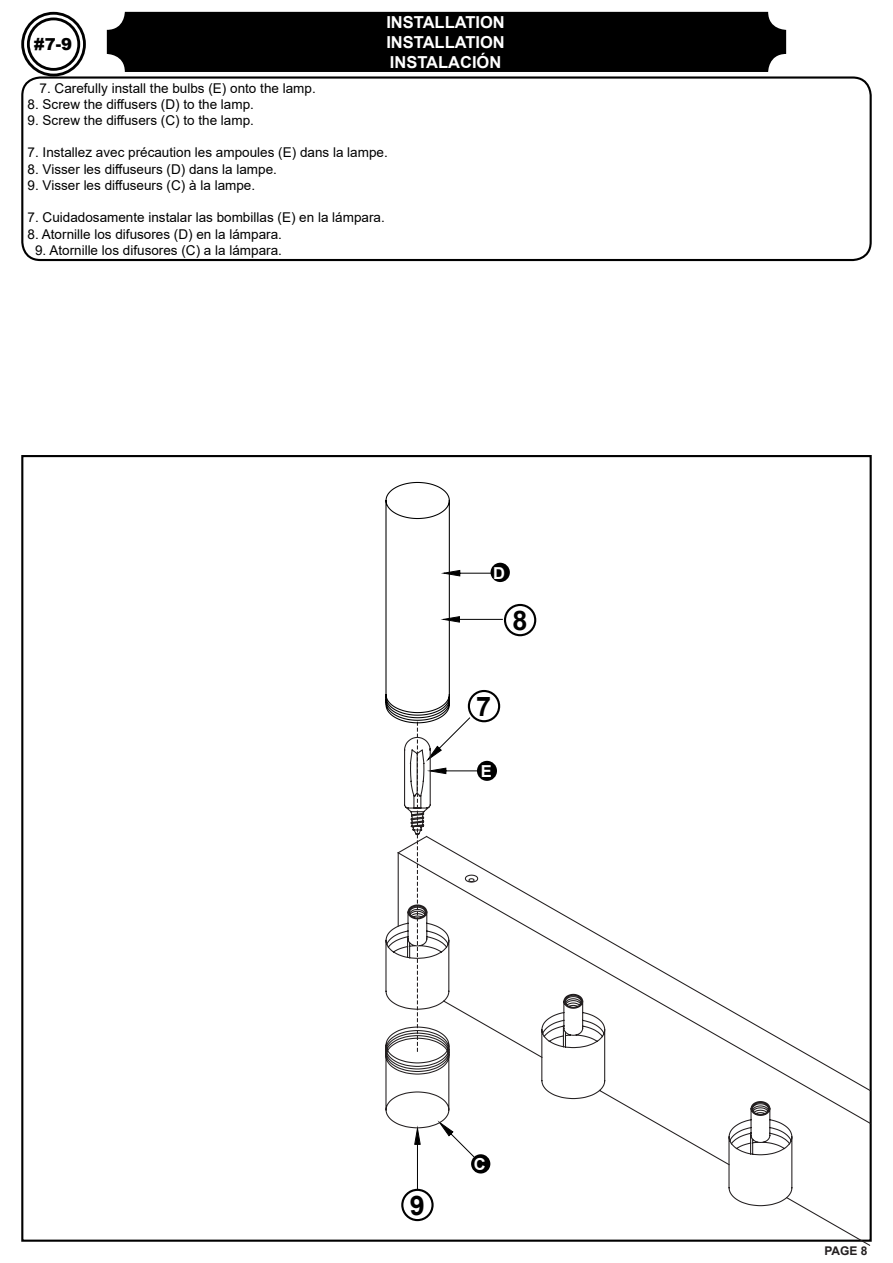
<style>
.page{position:relative;width:893px;height:1263px;background:#fff}
.page>*{position:absolute;margin:0;border:0;box-sizing:border-box;transform-origin:0 0}
.t1{font:700 27px "Arial";color:#000}
.t2{font:700 16.5px "Arial";color:#fff}
.t3{font:900 16.5px "Arial";color:#000}
.t4{font:13.5px "Arial";color:#000}
.t5{font:700 12px "Arial";color:#231f20}
</style>
<div class="page">
<div style="left:21px;top:12px;width:65px;height:64px;border:3px solid #000;border-radius:50%"></div>
<div style="left:27px;top:18px;width:53px;height:53px;border:3px solid #000;border-radius:50%"></div>
<div style="left:21px;top:76px;width:851px;height:185px;border:2px solid #000;border-radius:18px"></div>
<div style="left:107px;top:12px;width:679px;height:60px;background:#000;border-radius:18px"></div>
<div style="left:490px;top:563px;width:20px;height:19px;background:#000;border-radius:50%"></div>
<div style="left:401px;top:1189px;width:33px;height:32px;border:2px solid #000;border-radius:50%"></div>
<div style="left:504px;top:604px;width:32px;height:32px;border:2px solid #000;border-radius:50%"></div>
<svg style="left:785px;top:1207px;width:86px;height:39px"></svg>
<svg style="left:385px;top:1051px;width:12px;height:73px"></svg>
<svg style="left:397px;top:835px;width:474px;height:372px"></svg>
<svg style="left:385px;top:481px;width:118px;height:570px"></svg>
<p class="t2" style="left:386px;top:11px;width:120px">INSTALLATION</p>
<p class="t2" style="left:386px;top:30px;width:120px">INSTALLATION</p>
<p class="t2" style="left:390px;top:50px;width:113px">INSTALACIÓN</p>
<p class="t3" style="left:34px;top:32px;width:40px">#7-9</p>
<p class="t4" style="left:40px;top:79px;width:278px">7. Carefully install the bulbs (E) onto the lamp.</p>
<p class="t4" style="left:28px;top:95px;width:228px">8. Screw the diffusers (D) to the lamp.</p>
<p class="t4" style="left:28px;top:111px;width:228px">9. Screw the diffusers (C) to the lamp.</p>
<p class="t4" style="left:28px;top:143px;width:362px">7. Installez avec précaution les ampoules (E) dans la lampe.</p>
<p class="t4" style="left:28px;top:160px;width:251px">8. Visser les diffuseurs (D) dans la lampe.</p>
<p class="t4" style="left:28px;top:176px;width:229px">9. Visser les diffuseurs (C) à la lampe.</p>
<p class="t4" style="left:28px;top:208px;width:359px">7. Cuidadosamente instalar las bombillas (E) en la lámpara.</p>
<p class="t4" style="left:28px;top:224px;width:256px">8. Atornille los difusores (D) en la lámpara.</p>
<p class="t4" style="left:35px;top:241px;width:248px">9. Atornille los difusores (C) a la lámpara.</p>
<p class="t2" style="left:493px;top:561px;width:13px">D</p>
<p class="t1" style="left:512px;top:601px;width:17px">8</p>
<p class="t1" style="left:476px;top:687px;width:17px">7</p>
<p class="t2" style="left:481px;top:759px;width:13px">E</p>
<p class="t1" style="left:410px;top:1186px;width:17px">9</p>
<p class="t2" style="left:474px;top:1153px;width:13px">C</p>
<p class="t5" style="left:824px;top:1242px;width:45px">PAGE 8</p>
</div>
